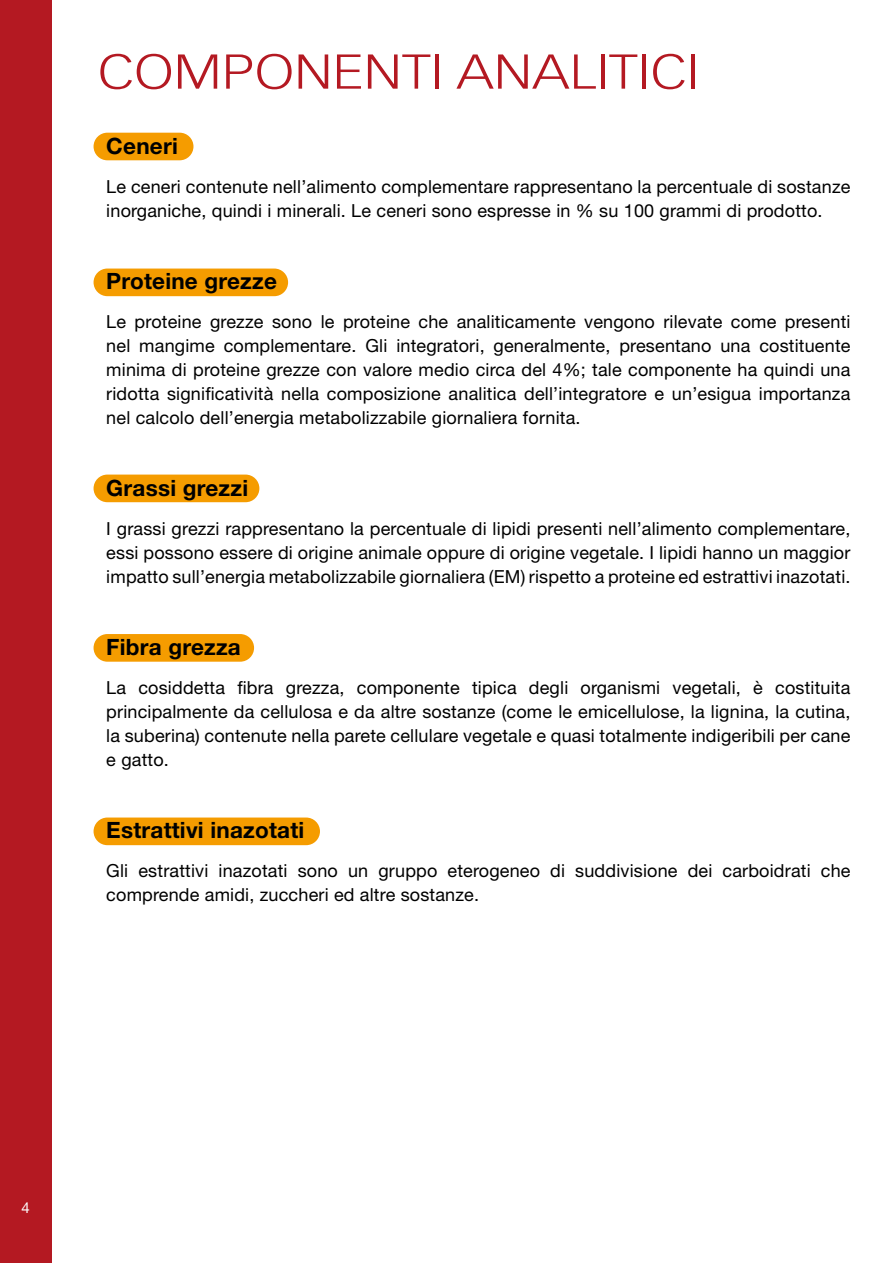
<style>
.page{position:relative;width:893px;height:1263px;background:#fff}
.page>*{position:absolute;margin:0;border:0;box-sizing:border-box;transform-origin:0 0}
.t1{font:300 48px "Vectora LTW04 45";color:#b41922;scale:1.2 1}
.t2{font:700 22.5px "Helvetica Neue";letter-spacing:.01em;color:#000}
.t3{font:18px/24px "Helvetica Neue";letter-spacing:.01em;color:#000;text-align:justify}
.t4{font:15px "Helvetica Neue";color:#fff}
</style>
<div class="page">
<div style="left:0;top:0;width:51px;height:1263px;background:#b41922"></div>
<div style="left:94px;top:133px;width:99px;height:27px;background:#f59c00;border-radius:14px"></div>
<div style="left:94px;top:269px;width:194px;height:27px;background:#f59c00;border-radius:14px"></div>
<div style="left:94px;top:475px;width:165px;height:27px;background:#f59c00;border-radius:14px"></div>
<div style="left:94px;top:634px;width:160px;height:28px;background:#f59c00;border-radius:14px"></div>
<div style="left:94px;top:817px;width:226px;height:28px;background:#f59c00;border-radius:14px"></div>
<h1 class="t1" style="left:98px;top:43px;width:503px">COMPONENTI ANALITICI</h1>
<p class="t2" style="left:106px;top:132px;width:73px">Ceneri</p>
<p class="t3" style="left:106px;top:174px;width:746px">Le ceneri contenute nell’alimento complementare rappresentano la percentuale di sostanze inorganiche, quindi i minerali. Le ceneri sono espresse in % su 100 grammi di prodotto.</p>
<p class="t2" style="left:106px;top:267px;width:172px">Proteine grezze</p>
<p class="t3" style="left:106px;top:309px;width:746px">Le proteine grezze sono le proteine che analiticamente vengono rilevate come presenti nel mangime complementare. Gli integratori, generalmente, presentano una costituente minima di proteine grezze con valore medio circa del 4%; tale componente ha quindi una ridotta significatività nella composizione analitica dell’integratore e un’esigua importanza nel calcolo dell’energia metabolizzabile giornaliera fornita.</p>
<p class="t2" style="left:106px;top:474px;width:143px">Grassi grezzi</p>
<p class="t3" style="left:106px;top:516px;width:746px">I grassi grezzi rappresentano la percentuale di lipidi presenti nell’alimento complementare, essi possono essere di origine animale oppure di origine vegetale. I lipidi hanno un maggior impatto sull’energia metabolizzabile giornaliera (EM) rispetto a proteine ed estrattivi inazotati.</p>
<p class="t2" style="left:106px;top:633px;width:136px">Fibra grezza</p>
<p class="t3" style="left:106px;top:675px;width:746px">La cosiddetta fibra grezza, componente tipica degli organismi vegetali, è costituita principalmente da cellulosa e da altre sostanze (come le emicellulose, la lignina, la cutina, la suberina) contenute nella parete cellulare vegetale e quasi totalmente indigeribili per cane e gatto.</p>
<p class="t2" style="left:106px;top:816px;width:199px">Estrattivi inazotati</p>
<p class="t3" style="left:106px;top:858px;width:746px">Gli estrattivi inazotati sono un gruppo eterogeneo di suddivisione dei carboidrati che comprende amidi, zuccheri ed altre sostanze.</p>
<p class="t4" style="left:21px;top:1198px;width:10px">4</p>
</div>
